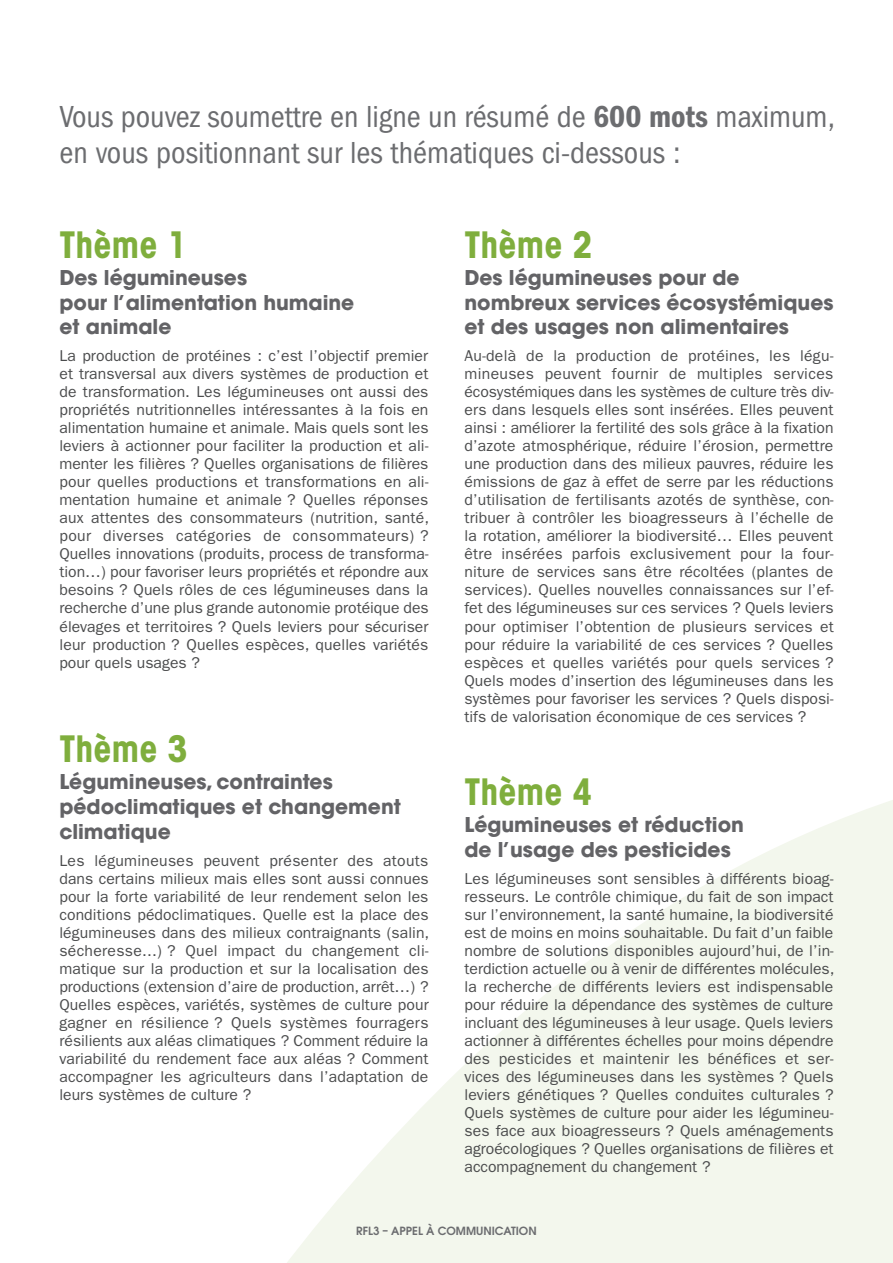
<style>
.page{position:relative;width:893px;height:1263px;background:#fff}
.page>*{position:absolute;margin:0;border:0;box-sizing:border-box;transform-origin:0 0}
.t1{font:700 condensed 36px "ITC Avant Garde Std";color:#7fae3d}
.Std-labeur{font:condensed 31.5px/36px "ITC Franklin Gothic Std";color:#6c6d70}
.Titre{font:700 20.25px/24.8px "ITC Avant Garde Std";color:#636366}
.Std-labeur-2{font:15.75px/18px "ITC Franklin Gothic Std";color:#4b4c4d;text-align:justify}
.t2{font:600 11.25px "ITC Avant Garde Pro";color:#6c6d70}
.s1{font-family:"ITC Franklin Gothic Std Dm Cd";font-stretch:normal}
</style>
<div class="page">
<svg style="left:287px;top:800px;width:606px;height:463px;fill:#f3f7ed"></svg>
<p class="Std-labeur" style="left:59px;top:99px;width:777px">Vous pouvez soumettre en ligne un résumé de <span class="s1">600 mots</span> maximum, en vous positionnant sur les thématiques ci-dessous :</p>
<p class="t1" style="left:59px;top:222px;width:130px">Thème 1</p>
<p class="Titre" style="left:59px;top:265px;width:296px">Des légumineuses<br>pour l’alimentation humaine et animale</p>
<p class="Std-labeur-2" style="left:59px;top:347px;width:371px">La production de protéines : c’est l’objectif premier et transversal aux divers systèmes de production et de transformation. Les légumineuses ont aussi des propriétés nutritionnelles intéressantes à la fois en alimentation humaine et animale. Mais quels sont les leviers à actionner pour faciliter la production et ali&shy;menter les filières ? Quelles organisations de filières pour quelles productions et transformations en ali&shy;mentation humaine et animale ? Quelles réponses aux attentes des consommateurs (nutrition, santé, pour diverses catégories de consommateurs) ?<br>Quelles innovations (produits, process de transforma&shy;tion…) pour favoriser leurs propriétés et répondre aux besoins ? Quels rôles de ces légumineuses dans la recherche d’une plus grande autonomie protéique des élevages et territoires ? Quels leviers pour sécuriser leur production ? Quelles espèces, quelles variétés pour quels usages ?</p>
<p class="t1" style="left:59px;top:726px;width:130px">Thème 3</p>
<p class="Titre" style="left:59px;top:769px;width:343px">Légumineuses, contraintes pédoclimatiques et changement climatique</p>
<p class="Std-labeur-2" style="left:59px;top:851px;width:371px">Les légumineuses peuvent présenter des atouts dans certains milieux mais elles sont aussi connues pour la forte variabilité de leur rendement selon les conditions pédoclimatiques. Quelle est la place des légumineuses dans des milieux contraignants (salin, sécheresse...) ? Quel impact du changement cli&shy;matique sur la production et sur la localisation des productions (extension d’aire de production, arrêt…) ?<br>Quelles espèces, variétés, systèmes de culture pour gagner en résilience ? Quels systèmes fourragers résilients aux aléas climatiques ? Comment réduire la variabilité du rendement face aux aléas ? Comment accompagner les agriculteurs dans l’adaptation de leurs systèmes de culture ?</p>
<p class="t1" style="left:464px;top:222px;width:130px">Thème 2</p>
<p class="Titre" style="left:464px;top:265px;width:370px">Des légumineuses pour de nombreux services écosystémiques et des usages non alimentaires</p>
<p class="Std-labeur-2" style="left:464px;top:347px;width:371px">Au-delà de la production de protéines, les légu&shy;mineuses peuvent fournir de multiples services écosystémiques dans les systèmes de culture très div&shy;ers dans lesquels elles sont insérées. Elles peuvent ainsi : améliorer la fertilité des sols grâce à la fixation d’azote atmosphérique, réduire l’érosion, permettre une production dans des milieux pauvres, réduire les émissions de gaz à effet de serre par les réductions d’utilisation de fertilisants azotés de synthèse, con&shy;tribuer à contrôler les bioagresseurs à l’échelle de la rotation, améliorer la biodiversité… Elles peuvent être insérées parfois exclusivement pour la four&shy;niture de services sans être récoltées (plantes de services). Quelles nouvelles connaissances sur l’ef&shy;fet des légumineuses sur ces services ? Quels leviers pour optimiser l’obtention de plusieurs services et pour réduire la variabilité de ces services ? Quelles espèces et quelles variétés pour quels services ?<br>Quels modes d’insertion des légumineuses dans les systèmes pour favoriser les services ? Quels disposi&shy;tifs de valorisation économique de ces services ?</p>
<p class="t1" style="left:464px;top:769px;width:130px">Thème 4</p>
<p class="Titre" style="left:464px;top:812px;width:281px">Légumineuses et réduction de l’usage des pesticides</p>
<p class="Std-labeur-2" style="left:464px;top:869px;width:371px">Les légumineuses sont sensibles à différents bioag&shy;resseurs. Le contrôle chimique, du fait de son impact sur l’environnement, la santé humaine, la biodiversité est de moins en moins souhaitable. Du fait d’un faible nombre de solutions disponibles aujourd’hui, de l’in&shy;terdiction actuelle ou à venir de différentes molécules, la recherche de différents leviers est indispensable pour réduire la dépendance des systèmes de culture incluant des légumineuses à leur usage. Quels leviers actionner à différentes échelles pour moins dépendre des pesticides et maintenir les bénéfices et ser&shy;vices des légumineuses dans les systèmes ? Quels leviers génétiques ? Quelles conduites culturales ?<br>Quels systèmes de culture pour aider les légumineu&shy;ses face aux bioagresseurs ? Quels aménagements agroécologiques ? Quelles organisations de filières et accompagnement du changement ?</p>
<p class="t2" style="left:356px;top:1223px;width:182px">RFL3 – APPEL À COMMUNICATION</p>
</div>
